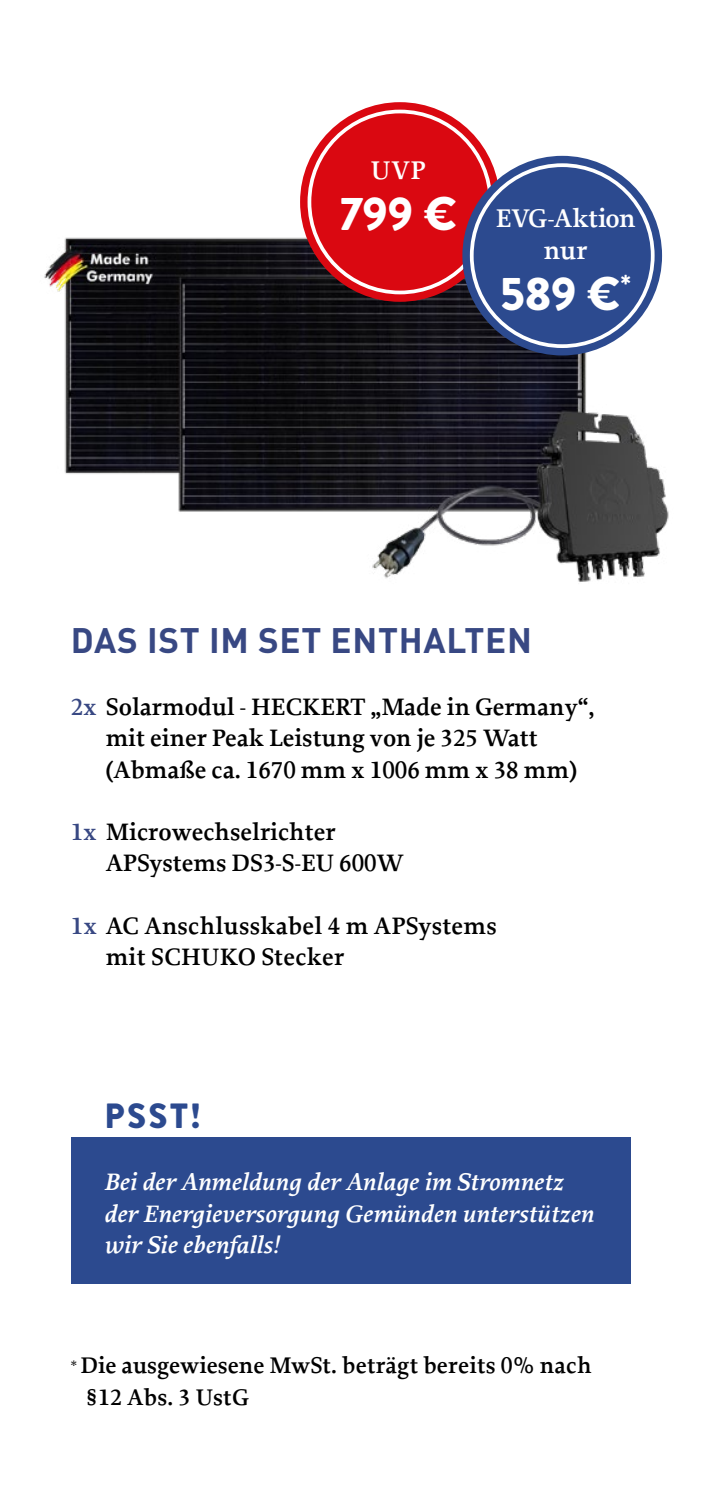
<style>
.page{position:relative;width:702px;height:1489px;background:#fff}
.page>*{position:absolute;margin:0;border:0;box-sizing:border-box;transform-origin:0 0}
.t1{font:900 47px "Brandon Grotesque";color:#fff}
.t2{font:700 35px "DIN Pro";letter-spacing:.02em;color:#384883}
.t3{font:900 35px "Brandon Grotesque";color:#2c4a8f}
.t4{font:600 27px/48.2px "Proforma";letter-spacing:-.005em;color:#fff}
.t5{font:600 25px/31.2px "Proforma";color:#000}
.t6{font:italic 600 25px/31.2px "Proforma";letter-spacing:.01em;color:#fff}
.t7{font:600 23.75px/32.5px "Proforma";letter-spacing:.01em;color:#000}
.s1{font-family:"Brandon Grotesque";font-weight:900;font-size:47px}
.s2{color:#384883}
</style>
<div class="page">
<img style="left:44px;top:204px;width:625px;height:378px">
<div style="left:71px;top:1137px;width:559px;height:146px;background:#2c4a8f"></div>
<svg style="left:304px;top:107px;width:192px;height:191px"></svg>
<div style="left:311px;top:113px;width:177px;height:177px;background:#da0811;border-radius:50%"></div>
<div style="left:300px;top:102px;width:199px;height:200px;border:7px solid #da0811;border-radius:50%"></div>
<div style="left:315px;top:117px;width:169px;height:170px;border:7px solid #da0811;border-radius:50%"></div>
<svg style="left:468px;top:160px;width:188px;height:192px"></svg>
<div style="left:473px;top:167px;width:177px;height:177px;background:#2c4a8f;border-radius:50%"></div>
<div style="left:462px;top:156px;width:200px;height:199px;border:7px solid #2c4a8f;border-radius:50%"></div>
<div style="left:477px;top:171px;width:170px;height:169px;border:7px solid #2c4a8f;border-radius:50%"></div>
<p class="t4" style="left:340px;top:146px;width:297px;text-indent:31px">UVP<br><span class="s1">799 €</span> EVG-Aktion</p>
<p class="t4" style="left:544px;top:225px;width:45px">nur</p>
<h1 class="t1" style="left:500px;top:260px;width:132px">589 €<sup>*</sup></h1>
<h2 class="t2" style="left:71px;top:616px;width:462px">DAS IST IM SET ENTHALTEN</h2>
<p class="t5" style="left:106px;top:691px;width:490px;text-indent:-35px"><span class="s2">2x</span> Solarmodul - HECKERT „Made in Germany“, mit einer Peak Leistung von je 325 Watt (Abmaße ca. 1670 mm x 1006 mm x 38 mm)</p>
<p class="t5" style="left:106px;top:816px;width:299px;text-indent:-35px"><span class="s2">1x</span> Microwechselrichter<br>APSystems DS3-S-EU 600W</p>
<p class="t5" style="left:106px;top:910px;width:392px;text-indent:-35px"><span class="s2">1x</span> AC Anschlusskabel 4 m APSystems mit SCHUKO Stecker</p>
<h2 class="t3" style="left:104px;top:1090px;width:98px">PSST!</h2>
<p class="t6" style="left:104px;top:1165px;width:491px">Bei der Anmeldung der Anlage im Stromnetz der Energieversorgung Gemünden unterstützen wir Sie ebenfalls!</p>
<p class="t7" style="left:86px;top:1348px;width:507px;text-indent:-15px"><sup>*</sup> Die ausgewiesene MwSt. beträgt bereits 0% nach §12 Abs. 3 UstG</p>
</div>
